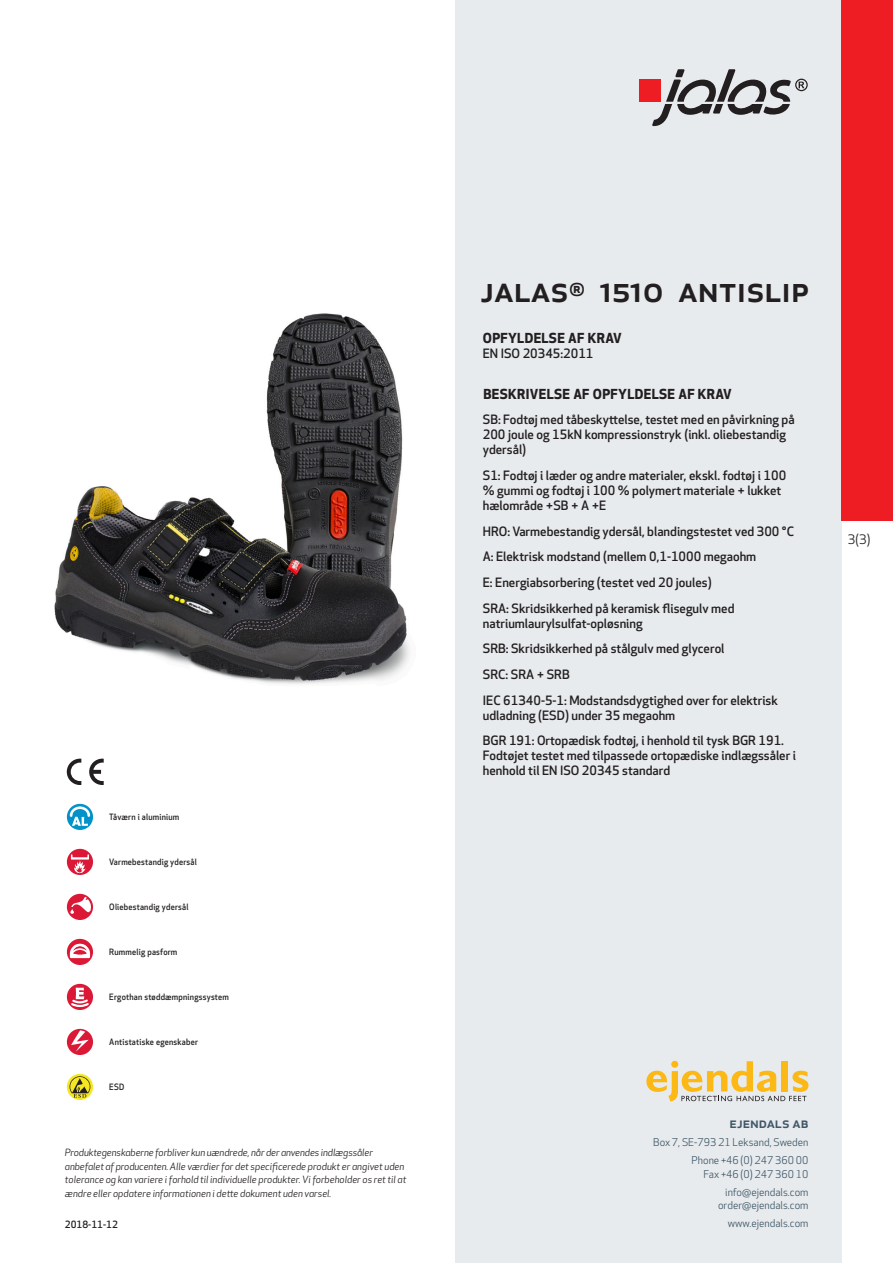
<style>
.page{position:relative;width:893px;height:1263px;background:#fff}
.page>*{position:absolute;margin:0;border:0;box-sizing:border-box;transform-origin:0 0}
.prodname{font:500 36px "Apex New";color:#231f20}
.t1{font:500 15px "Apex New";color:#405968}
.Funktion_body{font:700 13.5px "Apex New";letter-spacing:.025em;color:#231f20}
.t2{font:12.75px "Apex New";color:#231f20}
.Funktion_body-2{font:500 12.6px/15px "Apex New";color:#231f20}
.t3{font:10.5px/18px "Apex New";color:#405968;text-align:right}
.t4{font:italic 9.75px/13.5px "Apex New";color:#231f20}
.t5{font:500 9.75px "Apex New";color:#231f20}
.Artikel{font:500 8.55px "Apex New";letter-spacing:.025em;color:#231f20;scale:.95 1}
</style>
<div class="page">
<div style="left:455px;top:0;width:387px;height:1263px;background:#e8ebee"></div>
<svg style="left:646px;top:1061px;width:162px;height:40px"></svg>
<img style="left:54px;top:313px;width:356px;height:371px">
<div style="left:842px;top:0;width:51px;height:520px;background:#ee1d23"></div>
<svg style="left:67px;top:804px;width:26px;height:26px"></svg>
<svg style="left:70px;top:806px;width:20px;height:20px"></svg>
<div style="left:67px;top:849px;width:26px;height:26px;background:#db1836;border-radius:50%"></div>
<svg style="left:71px;top:854px;width:18px;height:19px"></svg>
<div style="left:67px;top:894px;width:26px;height:26px;background:#db1836;border-radius:50%"></div>
<svg style="left:70px;top:897px;width:21px;height:17px"></svg>
<svg style="left:67px;top:939px;width:26px;height:26px"></svg>
<svg style="left:70px;top:943px;width:20px;height:15px"></svg>
<svg style="left:67px;top:984px;width:26px;height:26px"></svg>
<svg style="left:69px;top:988px;width:22px;height:20px"></svg>
<div style="left:67px;top:1029px;width:26px;height:26px;background:#db1836;border-radius:50%"></div>
<svg style="left:71px;top:1030px;width:18px;height:22px"></svg>
<svg style="left:67px;top:1074px;width:26px;height:26px"></svg>
<svg style="left:70px;top:1076px;width:20px;height:22px"></svg>
<svg style="left:89px;top:759px;width:15px;height:26px"></svg>
<svg style="left:67px;top:759px;width:14px;height:26px"></svg>
<div style="left:639px;top:80px;width:22px;height:22px;background:#ee1d23"></div>
<svg style="left:652px;top:69px;width:156px;height:57px"></svg>
<p class="Artikel" style="left:109px;top:811px;width:75px">Tåværn i aluminium</p>
<p class="Artikel" style="left:109px;top:856px;width:94px">Varmebestandig ydersål</p>
<p class="Artikel" style="left:109px;top:901px;width:85px">Oliebestandig ydersål</p>
<p class="Artikel" style="left:109px;top:946px;width:73px">Rummelig pasform</p>
<p class="Artikel" style="left:109px;top:991px;width:128px">Ergothan støddæmpningssystem</p>
<p class="Artikel" style="left:109px;top:1036px;width:95px">Antistatiske egenskaber</p>
<p class="Artikel" style="left:109px;top:1081px;width:17px">ESD</p>
<p class="t4" style="left:65px;top:1146px;width:343px">Produktegenskaberne forbliver kun uændrede, når der anvendes indlægssåler anbefalet af producenten. Alle værdier for det specificerede produkt er angivet uden tolerance og kan variere i forhold til individuelle produkter. Vi forbeholder os ret til at ændre eller opdatere informationen i dette dokument uden varsel.</p>
<p class="t5" style="left:65px;top:1218px;width:54px">2018-11-12</p>
<p class="prodname" style="left:480px;top:265px;width:330px">JALAS<sup>®</sup> 1510 Antislip</p>
<p class="Funktion_body" style="left:483px;top:328px;width:140px">OPFYLDELSE AF KRAV</p>
<p class="Funktion_body-2" style="left:483px;top:346px;width:112px">EN ISO 20345:2011</p>
<p class="Funktion_body" style="left:483px;top:384px;width:250px">BESKRIVELSE AF OPFYLDELSE AF KRAV</p>
<p class="Funktion_body-2" style="left:483px;top:412px;width:313px">SB: Fodtøj med tåbeskyttelse, testet med en påvirkning på<br>200 joule og 15kN kompressionstryk (inkl. oliebestandig ydersål)</p>
<p class="Funktion_body-2" style="left:483px;top:468px;width:305px">S1: Fodtøj i læder og andre materialer, ekskl. fodtøj i 100 % gummi og fodtøj i 100 % polymert materiale + lukket hælområde +SB + A +E</p>
<p class="Funktion_body-2" style="left:483px;top:523px;width:313px">HRO: Varmebestandig ydersål, blandingstestet ved 300 °C</p>
<p class="Funktion_body-2" style="left:483px;top:549px;width:275px">A: Elektrisk modstand (mellem 0,1-1000 megaohm</p>
<p class="Funktion_body-2" style="left:483px;top:575px;width:230px">E: Energiabsorbering (testet ved 20 joules)</p>
<p class="Funktion_body-2" style="left:483px;top:600px;width:253px">SRA: Skridsikkerhed på keramisk flisegulv med natriumlaurylsulfat-opløsning</p>
<p class="Funktion_body-2" style="left:483px;top:641px;width:243px">SRB: Skridsikkerhed på stålgulv med glycerol</p>
<p class="Funktion_body-2" style="left:483px;top:667px;width:88px">SRC: SRA + SRB</p>
<p class="Funktion_body-2" style="left:483px;top:692px;width:297px">IEC 61340-5-1: Modstandsdygtighed over for elektrisk udladning (ESD) under 35 megaohm</p>
<p class="Funktion_body-2" style="left:483px;top:733px;width:315px">BGR 191: Ortopædisk fodtøj, i henhold til tysk BGR 191.<br>Fodtøjet testet med tilpassede ortopædiske indlægssåler i henhold til EN ISO 20345 standard</p>
<p class="t2" style="left:848px;top:531px;width:24px">3(3)</p>
<p class="t1" style="left:729px;top:1113px;width:80px">ejendals ab</p>
<p class="t3" style="left:653px;top:1133px;width:157px">Box 7, SE-793 21 Leksand, Sweden<br>Phone +46 (0) 247 360 00</p>
<p class="t3" style="left:703px;top:1165px;width:107px">Fax +46 (0) 247 360 10 info@ejendals.com</p>
<p class="t3" style="left:718px;top:1196px;width:92px">order@ejendals.com</p>
<p class="t3" style="left:728px;top:1215px;width:82px">www.ejendals.com</p>
</div>
